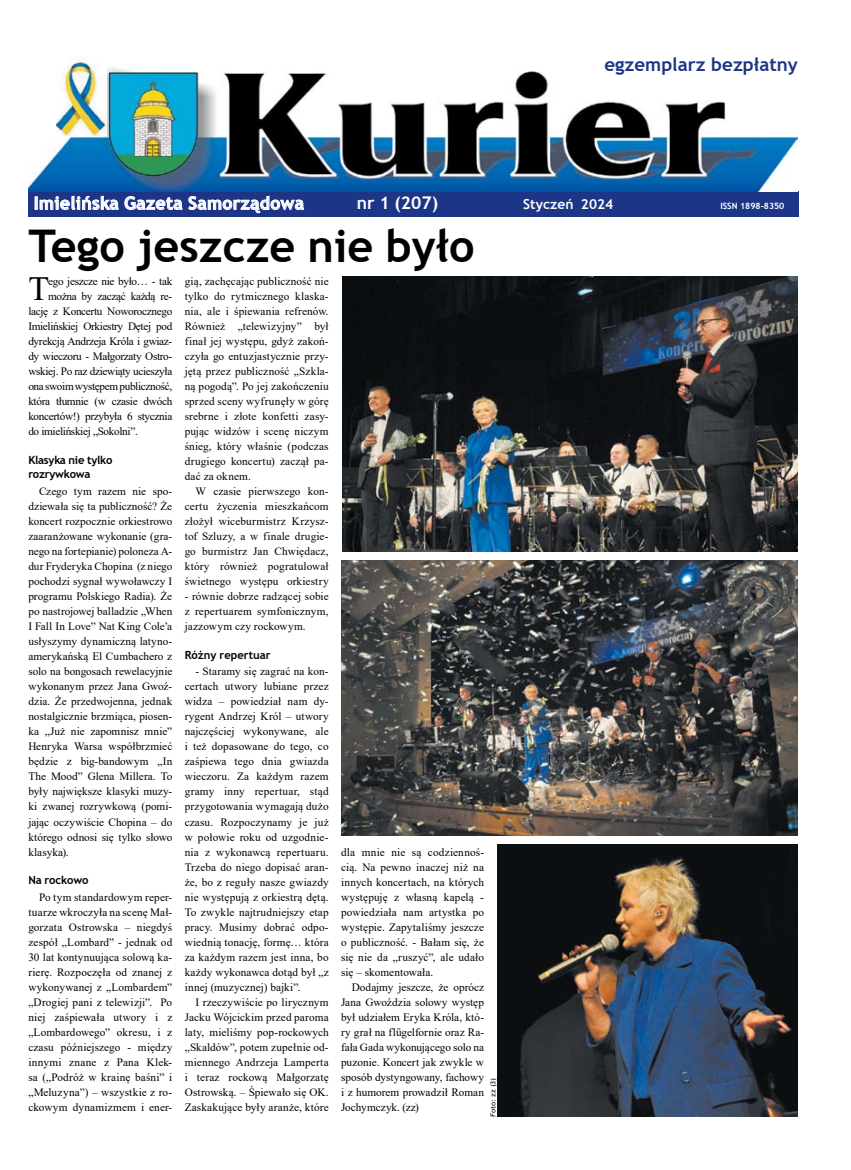
<style>
.page{position:relative;width:851px;height:1170px;background:#fff}
.page>*{position:absolute;margin:0;border:0;box-sizing:border-box;transform-origin:0 0}
.t1{font:700 45px "Trebuchet MS";color:#000}
.t2{font:33.88px "Times New Roman";color:#000}
.t3{font:700 18.5px "Trebuchet MS";color:#1c3586}
.t4{font:700 17.5px "Trebuchet MS";letter-spacing:.02em;color:#fff}
.t5{font:700 13.75px "Trebuchet MS";color:#fff}
.t6{font:11.25px/15px "Times New Roman";letter-spacing:-.005em;color:#000;text-align:justify}
.t7{font:11.25px "Times New Roman";letter-spacing:-.03em;color:#000}
.t8{font:700 11.25px/13.8px "Trebuchet MS";letter-spacing:-.02em;color:#000}
.t9{font:700 11.25px "Trebuchet MS";color:#000}
.t10{font:700 8.75px "Trebuchet MS";color:#fff}
.t11{font:6.75px "Trebuchet MS";color:#000;scale:1.11 1}
</style>
<div class="page">
<div style="left:28px;top:191px;width:770px;height:26px;background:#1c3586"></div>
<div style="left:35px;top:196px;width:3px;height:14px;border:1px solid #fff"></div>
<svg style="left:39px;top:195px;width:265px;height:18px"></svg>
<img style="left:28px;top:67px;width:769px;height:124px">
<div style="left:796px;top:846px;width:54px;height:290px;border:1px solid #fff"></div>
<img style="left:56px;top:56px;width:50px;height:79px">
<img style="left:342px;top:276px;width:455px;height:275px">
<img style="left:341px;top:560px;width:456px;height:275px">
<img style="left:497px;top:844px;width:300px;height:272px">
<h3 class="t3" style="left:604px;top:53px;width:195px">egzemplarz bezpłatny</h3>
<h3 class="t4" style="left:34px;top:192px;width:272px">Imielińska Gazeta Samorządowa</h3>
<h3 class="t4" style="left:357px;top:192px;width:83px">nr 1 (207)</h3>
<p class="t5" style="left:523px;top:196px;width:91px">Styczeń 2024</p>
<h1 class="t1" style="left:28px;top:218px;width:448px">Tego jeszcze nie było</h1>
<h2 class="t2" style="left:28px;top:265px;width:22px">T</h2>
<p class="t7" style="left:48px;top:273px;width:126px">ego jeszcze nie było… - tak</p>
<p class="t7" style="left:48px;top:288px;width:126px">można by zacząć każdą re-</p>
<p class="t7" style="left:28px;top:303px;width:145px">lację z Koncertu Noworocznego</p>
<p class="t7" style="left:28px;top:318px;width:145px">Imielińskiej Orkiestry Dętej pod</p>
<p class="t7" style="left:28px;top:333px;width:145px">dyrekcją Andrzeja Króla i gwiaz-</p>
<p class="t7" style="left:28px;top:348px;width:145px">dy wieczoru - Małgorzaty Ostro-</p>
<p class="t7" style="left:28px;top:363px;width:145px">wskiej. Po raz dziewiąty ucieszyła</p>
<p class="t7" style="left:28px;top:378px;width:145px">ona swoim występem publiczność,</p>
<p class="t7" style="left:28px;top:393px;width:145px">która tłumnie (w czasie dwóch</p>
<p class="t7" style="left:28px;top:408px;width:145px">koncertów!) przybyła 6 stycznia</p>
<p class="t7" style="left:28px;top:423px;width:111px">do imielińskiej „Sokolni”.</p>
<p class="t8" style="left:28px;top:453px;width:86px">Klasyka nie tylko rozrywkowa</p>
<p class="t6" style="left:28px;top:483px;width:145px;text-indent:11px">Czego tym razem nie spo&shy;dziewała się ta publiczność? Że koncert rozpocznie orkiestrowo zaaranżowane wykonanie (gra&shy;nego na fortepianie) poloneza A&shy;dur Fryderyka Chopina (z niego pochodzi sygnał wywoławczy I programu Polskiego Radia). Że po nastrojowej balladzie „When I Fall In Love” Nat King Cole’a usłyszymy dynamiczną latyno&shy;amerykańską El Cumbachero z solo na bongosach rewelacyjnie wykonanym przez Jana Gwoź&shy;dzia. Że przedwojenna, jednak nostalgicznie brzmiąca, piosen&shy;ka „Już nie zapomnisz mnie” Henryka Warsa współbrzmieć będzie z big-bandowym „In The Mood” Glena Millera. To były największe klasyki muzy&shy;ki zwanej rozrywkową (pomi&shy;jając oczywiście Chopina – do którego odnosi się tylko słowo klasyka).</p>
<p class="t8" style="left:28px;top:873px;width:62px">Na rockowo</p>
<p class="t6" style="left:28px;top:888px;width:145px;text-indent:11px">Po tym standardowym reper&shy;tuarze wkroczyła na scenę Mał&shy;gorzata Ostrowska – niegdyś zespół „Lombard” - jednak od 30 lat kontynuująca solową ka&shy;rierę. Rozpoczęła od znanej z wykonywanej z „Lombardem” „Drogiej pani z telewizji”. Po niej zaśpiewała utwory i z „Lombardowego” okresu, i z czasu późniejszego - między innymi znane z Pana Klek&shy;sa („Podróż w krainę baśni” i „Meluzyna”) – wszystkie z ro&shy;ckowym dynamizmem i ener-</p>
<p class="t6" style="left:185px;top:273px;width:145px">gią, zachęcając publiczność nie tylko do rytmicznego klaska&shy;nia, ale i śpiewania refrenów.<br>Również „telewizyjny” był finał jej występu, gdyż zakoń&shy;czyła go entuzjastycznie przy&shy;jętą przez publiczność „Szkla&shy;ną pogodą”. Po jej zakończeniu sprzed sceny wyfrunęły w górę srebrne i złote konfetti zasy&shy;pując widzów i scenę niczym śnieg, który właśnie (podczas drugiego koncertu) zaczął pa&shy;dać za oknem.</p>
<p class="t6" style="left:185px;top:483px;width:145px;text-indent:11px">W czasie pierwszego kon&shy;certu życzenia mieszkańcom złożył wiceburmistrz Krzysz&shy;tof Szluzy, a w finale drugie&shy;go burmistrz Jan Chwiędacz, który również pogratulował świetnego występu orkiestry</p>
<p class="t6" style="left:185px;top:588px;width:145px">- równie dobrze radzącej sobie z repertuarem symfonicznym, jazzowym czy rockowym.</p>
<p class="t9" style="left:185px;top:648px;width:87px">Różny repertuar</p>
<p class="t6" style="left:185px;top:663px;width:145px;text-indent:11px">- Staramy się zagrać na kon&shy;certach utwory lubiane przez widza – powiedział nam dy&shy;rygent Andrzej Król – utwory najczęściej wykonywane, ale i też dopasowane do tego, co zaśpiewa tego dnia gwiazda wieczoru. Za każdym razem gramy inny repertuar, stąd przygotowania wymagają dużo czasu. Rozpoczynamy je już w połowie roku od uzgodnie&shy;nia z wykonawcą repertuaru.<br>Trzeba do niego dopisać aran&shy;że, bo z reguły nasze gwiazdy nie występują z orkiestrą dętą.<br>To zwykle najtrudniejszy etap pracy. Musimy dobrać odpo&shy;wiednią tonację, formę… która za każdym razem jest inna, bo każdy wykonawca dotąd był „z innej (muzycznej) bajki”.</p>
<p class="t6" style="left:185px;top:993px;width:145px;text-indent:11px">I rzeczywiście po lirycznym Jacku Wójcickim przed paroma laty, mieliśmy pop-rockowych „Skaldów”, potem zupełnie od&shy;miennego Andrzeja Lamperta i teraz rockową Małgorzatę Ostrowską. – Śpiewało się OK.<br>Zaskakujące były aranże, które</p>
<p class="t6" style="left:341px;top:843px;width:144px">dla mnie nie są codziennoś&shy;cią. Na pewno inaczej niż na innych koncertach, na których występuję z własną kapelą - powiedziała nam artystka po występie. Zapytaliśmy jeszcze o publiczność. - Bałam się, że się nie da „ruszyć”, ale udało się – skomentowała.</p>
<p class="t6" style="left:341px;top:978px;width:144px;text-indent:11px">Dodajmy jeszcze, że oprócz Jana Gwoździa solowy występ był udziałem Eryka Króla, któ&shy;ry grał na flűgelfornie oraz Ra&shy;fała Gada wykonującego solo na puzonie. Koncert jak zwykle w sposób dystyngowany, fachowy i z humorem prowadził Roman Jochymczyk. (zz)</p>
<p class="t11" style="left:488px;top:1116px;width:37px;rotate:-90deg">Foto: zz (3)</p>
<p class="t10" style="left:720px;top:200px;width:66px">ISSN 1898-8350</p>
</div>
